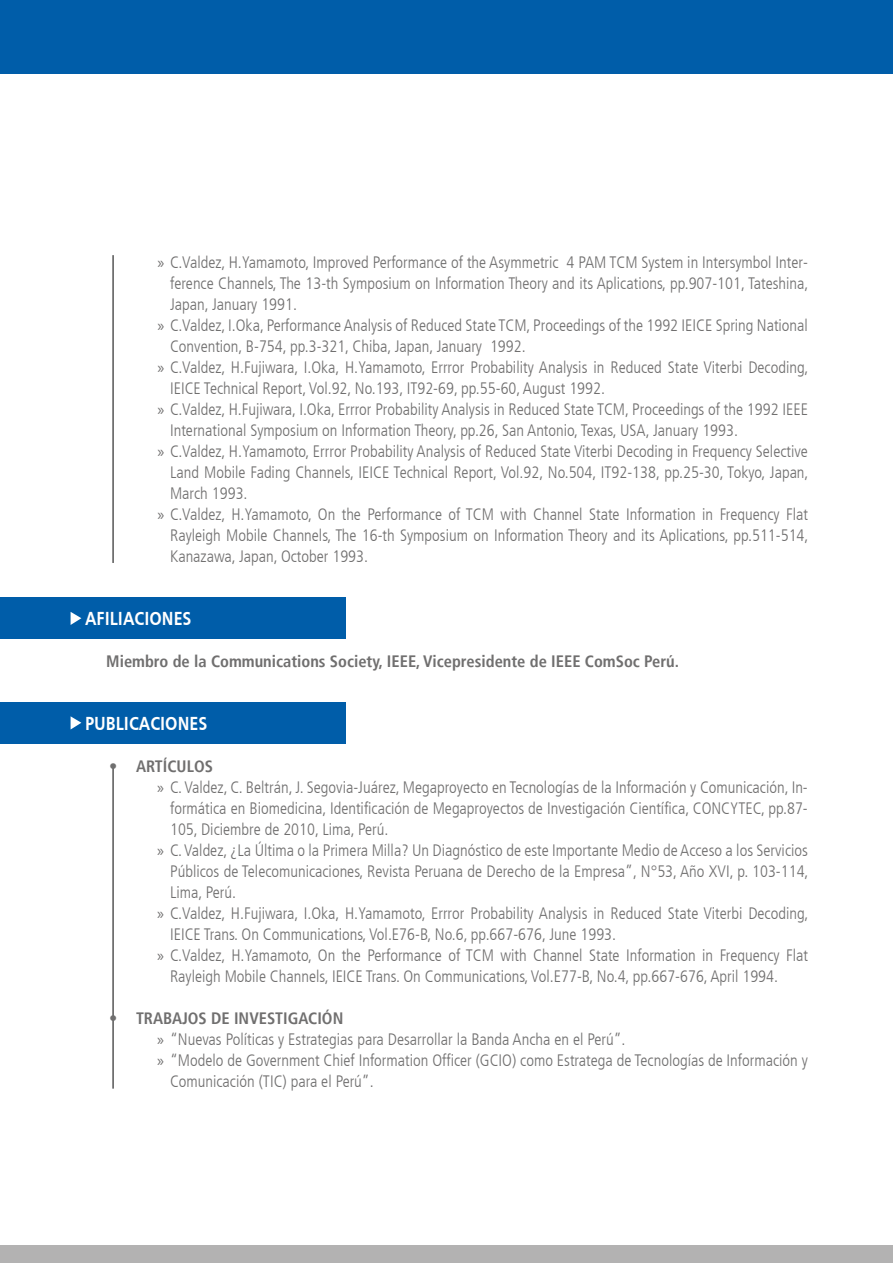
<style>
.page{position:relative;width:893px;height:1263px;background:#fff}
.page>*{position:absolute;margin:0;border:0;box-sizing:border-box;transform-origin:0 0}
.t1{font:700 19.5px "Frutiger Cnd";color:#fff}
.t2{font:300 condensed 16.5px "Frutiger LT";color:#706f6f}
.t3{font:700 condensed 16.5px "Frutiger LT";color:#706f6f}
.s1{font-family:"Myriad Pro";font-weight:400;font-stretch:normal}
</style>
<div class="page">
<div style="left:0;top:0;width:893px;height:73px;background:#005da9"></div>
<div style="left:0;top:1246px;width:893px;height:17px;background:#b3b2b2"></div>
<div style="left:0;top:597px;width:346px;height:42px;background:#005da9"></div>
<hr style="left:892px;top:745px;width:1px;height:42px;background:#005da9">
<hr style="left:892px;top:344px;width:1px;height:42px;background:#005da9">
<hr style="left:892px;top:451px;width:1px;height:42px;background:#005da9">
<div style="left:0;top:702px;width:346px;height:42px;background:#005da9"></div>
<svg style="left:71px;top:612px;width:10px;height:13px"></svg>
<svg style="left:71px;top:716px;width:10px;height:13px"></svg>
<hr style="left:113px;top:255px;width:1px;height:308px;background:#000">
<hr style="left:113px;top:767px;width:1px;height:322px;background:#000">
<p class="t2" style="left:157px;top:252px;width:652px"><span class="s1">»</span> C.Valdez, H.Yamamoto, Improved Performance of the Asymmetric 4 PAM TCM System in Intersymbol Inter-</p>
<p class="t2" style="left:170px;top:273px;width:640px">ference Channels, The 13-th Symposium on Information Theory and its Aplications, pp.907-101, Tateshina,</p>
<p class="t2" style="left:170px;top:294px;width:128px">Japan, January 1991.</p>
<p class="t2" style="left:157px;top:315px;width:652px"><span class="s1">»</span> C.Valdez, I.Oka, Performance Analysis of Reduced State TCM, Proceedings of the 1992 IEICE Spring National</p>
<p class="t2" style="left:170px;top:336px;width:357px">Convention, B-754, pp.3-321, Chiba, Japan, January 1992.</p>
<p class="t2" style="left:157px;top:357px;width:653px"><span class="s1">»</span> C.Valdez, H.Fujiwara, I.Oka, H.Yamamoto, Errror Probability Analysis in Reduced State Viterbi Decoding,</p>
<p class="t2" style="left:170px;top:378px;width:436px">IEICE Technical Report, Vol.92, No.193, IT92-69, pp.55-60, August 1992.</p>
<p class="t2" style="left:157px;top:399px;width:652px"><span class="s1">»</span> C.Valdez, H.Fujiwara, I.Oka, Errror Probability Analysis in Reduced State TCM, Proceedings of the 1992 IEEE</p>
<p class="t2" style="left:170px;top:420px;width:569px">International Symposium on Information Theory, pp.26, San Antonio, Texas, USA, January 1993.</p>
<p class="t2" style="left:157px;top:441px;width:652px"><span class="s1">»</span> C.Valdez, H.Yamamoto, Errror Probability Analysis of Reduced State Viterbi Decoding in Frequency Selective</p>
<p class="t2" style="left:170px;top:462px;width:640px">Land Mobile Fading Channels, IEICE Technical Report, Vol.92, No.504, IT92-138, pp.25-30, Tokyo, Japan,</p>
<p class="t2" style="left:170px;top:483px;width:79px">March 1993.</p>
<p class="t2" style="left:157px;top:504px;width:652px"><span class="s1">»</span> C.Valdez, H.Yamamoto, On the Performance of TCM with Channel State Information in Frequency Flat</p>
<p class="t2" style="left:170px;top:525px;width:640px">Rayleigh Mobile Channels, The 16-th Symposium on Information Theory and its Aplications, pp.511-514,</p>
<p class="t2" style="left:170px;top:546px;width:199px">Kanazawa, Japan, October 1993.</p>
<p class="t1" style="left:85px;top:607px;width:108px">AFILIACIONES</p>
<p class="t3" style="left:106px;top:651px;width:574px">Miembro de la Communications Society, IEEE, Vicepresidente de IEEE ComSoc Perú.</p>
<p class="t1" style="left:85px;top:712px;width:124px">PUBLICACIONES</p>
<p class="t3" style="left:109px;top:756px;width:105px">• ARTÍCULOS</p>
<p class="t2" style="left:157px;top:777px;width:652px"><span class="s1">»</span> C. Valdez, C. Beltrán, J. Segovia-Juárez, Megaproyecto en Tecnologías de la Información y Comunicación, In-</p>
<p class="t2" style="left:170px;top:798px;width:639px">formática en Biomedicina, Identificación de Megaproyectos de Investigación Científica, CONCYTEC, pp.87-</p>
<p class="t2" style="left:170px;top:819px;width:220px">105, Diciembre de 2010, Lima, Perú.</p>
<p class="t2" style="left:157px;top:840px;width:652px"><span class="s1">»</span> C. Valdez, ¿La Última o la Primera Milla? Un Diagnóstico de este Importante Medio de Acceso a los Servicios</p>
<p class="t2" style="left:170px;top:861px;width:640px">Públicos de Telecomunicaciones, Revista Peruana de Derecho de la Empresa”, N°53, Año XVI, p. 103-114,</p>
<p class="t2" style="left:170px;top:882px;width:67px">Lima, Perú.</p>
<p class="t2" style="left:157px;top:903px;width:653px"><span class="s1">»</span> C.Valdez, H.Fujiwara, I.Oka, H.Yamamoto, Errror Probability Analysis in Reduced State Viterbi Decoding,</p>
<p class="t2" style="left:170px;top:924px;width:448px">IEICE Trans. On Communications, Vol.E76-B, No.6, pp.667-676, June 1993.</p>
<p class="t2" style="left:157px;top:945px;width:652px"><span class="s1">»</span> C.Valdez, H.Yamamoto, On the Performance of TCM with Channel State Information in Frequency Flat</p>
<p class="t2" style="left:170px;top:966px;width:609px">Rayleigh Mobile Channels, IEICE Trans. On Communications, Vol.E77-B, No.4, pp.667-676, April 1994.</p>
<p class="t3" style="left:109px;top:1008px;width:236px">• TRABAJOS DE INVESTIGACIÓN</p>
<p class="t2" style="left:157px;top:1029px;width:470px"><span class="s1">»</span> “Nuevas Políticas y Estrategias para Desarrollar la Banda Ancha en el Perú”.</p>
<p class="t2" style="left:157px;top:1050px;width:652px"><span class="s1">»</span> “Modelo de Government Chief Information Officer (GCIO) como Estratega de Tecnologías de Información y</p>
<p class="t2" style="left:170px;top:1071px;width:205px">Comunicación (TIC) para el Perú”.</p>
</div>
